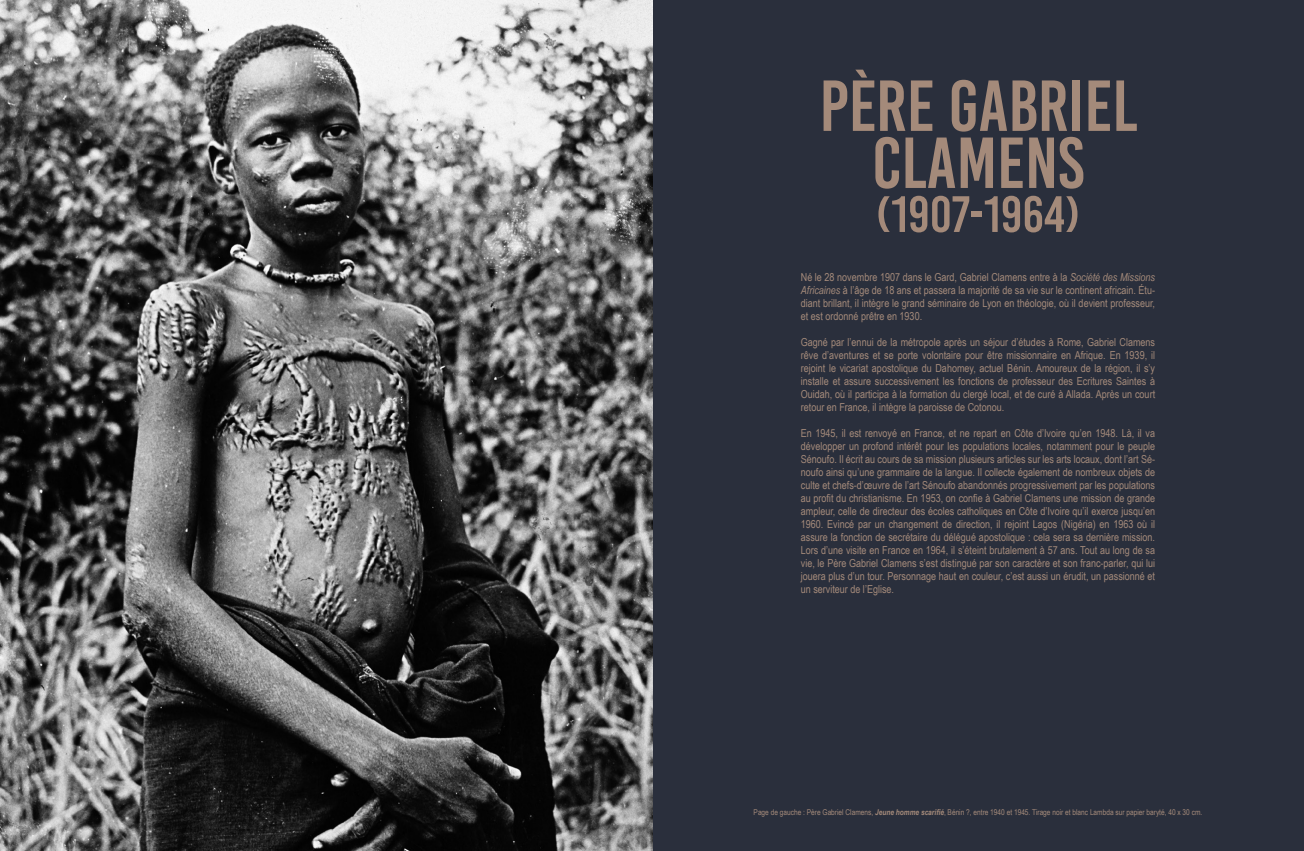
<style>
.page{position:relative;width:1304px;height:851px;background:#fff}
.page>*{position:absolute;margin:0;border:0;box-sizing:border-box;transform-origin:0 0}
.t1{font:72px/57px "Bebas Kai";color:#a48a7a;text-align:center}
.t2{font:51px "Bebas Kai";color:#a48a7a}
.t3{font:11px/13px "Arial Narrow";color:#a48a7a;text-align:justify}
.t4{font:8px "Arial Narrow";color:#a48a7a}
.s1{font-style:italic}
.s2{font-weight:700;font-style:italic}
</style>
<div class="page">
<div style="left:652px;top:0;width:652px;height:850px;background:#2a2f3c"></div>
<img style="left:0;top:0;width:652px;height:850px">
<h1 class="t1" style="left:819px;top:78px;width:320px">PÈRE GABRIEL<br>CLAMENS</h1>
<h2 class="t2" style="left:876px;top:187px;width:206px">(1907-1964)</h2>
<p class="t3" style="left:801px;top:270px;width:356px">Né le 28 novembre 1907 dans le Gard, Gabriel Clamens entre à la <span class="s1">Société des Missions Africaines</span> à l’âge de 18 ans et passera la majorité de sa vie sur le continent africain. Étu&shy;diant brillant, il intègre le grand séminaire de Lyon en théologie, où il devient professeur, et est ordonné prêtre en 1930.</p>
<p class="t3" style="left:801px;top:335px;width:356px">Gagné par l’ennui de la métropole après un séjour d’études à Rome, Gabriel Clamens rêve d’aventures et se porte volontaire pour être missionnaire en Afrique. En 1939, il rejoint le vicariat apostolique du Dahomey, actuel Bénin. Amoureux de la région, il s’y installe et assure successivement les fonctions de professeur des Ecritures Saintes à Ouidah, où il participa à la formation du clergé local, et de curé à Allada. Après un court retour en France, il intègre la paroisse de Cotonou.</p>
<p class="t3" style="left:801px;top:426px;width:356px">En 1945, il est renvoyé en France, et ne repart en Côte d’Ivoire qu’en 1948. Là, il va développer un profond intérêt pour les populations locales, notamment pour le peuple Sénoufo. Il écrit au cours de sa mission plusieurs articles sur les arts locaux, dont l’art Sé&shy;noufo ainsi qu’une grammaire de la langue. Il collecte également de nombreux objets de culte et chefs-d’œuvre de l’art Sénoufo abandonnés progressivement par les populations au profit du christianisme. En 1953, on confie à Gabriel Clamens une mission de grande ampleur, celle de directeur des écoles catholiques en Côte d’Ivoire qu’il exerce jusqu’en 1960. Evincé par un changement de direction, il rejoint Lagos (Nigéria) en 1963 où il assure la fonction de secrétaire du délégué apostolique : cela sera sa dernière mission.<br>Lors d’une visite en France en 1964, il s’éteint brutalement à 57 ans. Tout au long de sa vie, le Père Gabriel Clamens s’est distingué par son caractère et son franc-parler, qui lui jouera plus d’un tour. Personnage haut en couleur, c’est aussi un érudit, un passionné et un serviteur de l’Eglise.</p>
<p class="t4" style="left:754px;top:806px;width:450px">Page de gauche : Père Gabriel Clamens, <span class="s2">Jeune homme scarifié</span>, Bénin ?, entre 1940 et 1945. Tirage noir et blanc Lambda sur papier baryté, 40 x 30 cm.</p>
</div>
